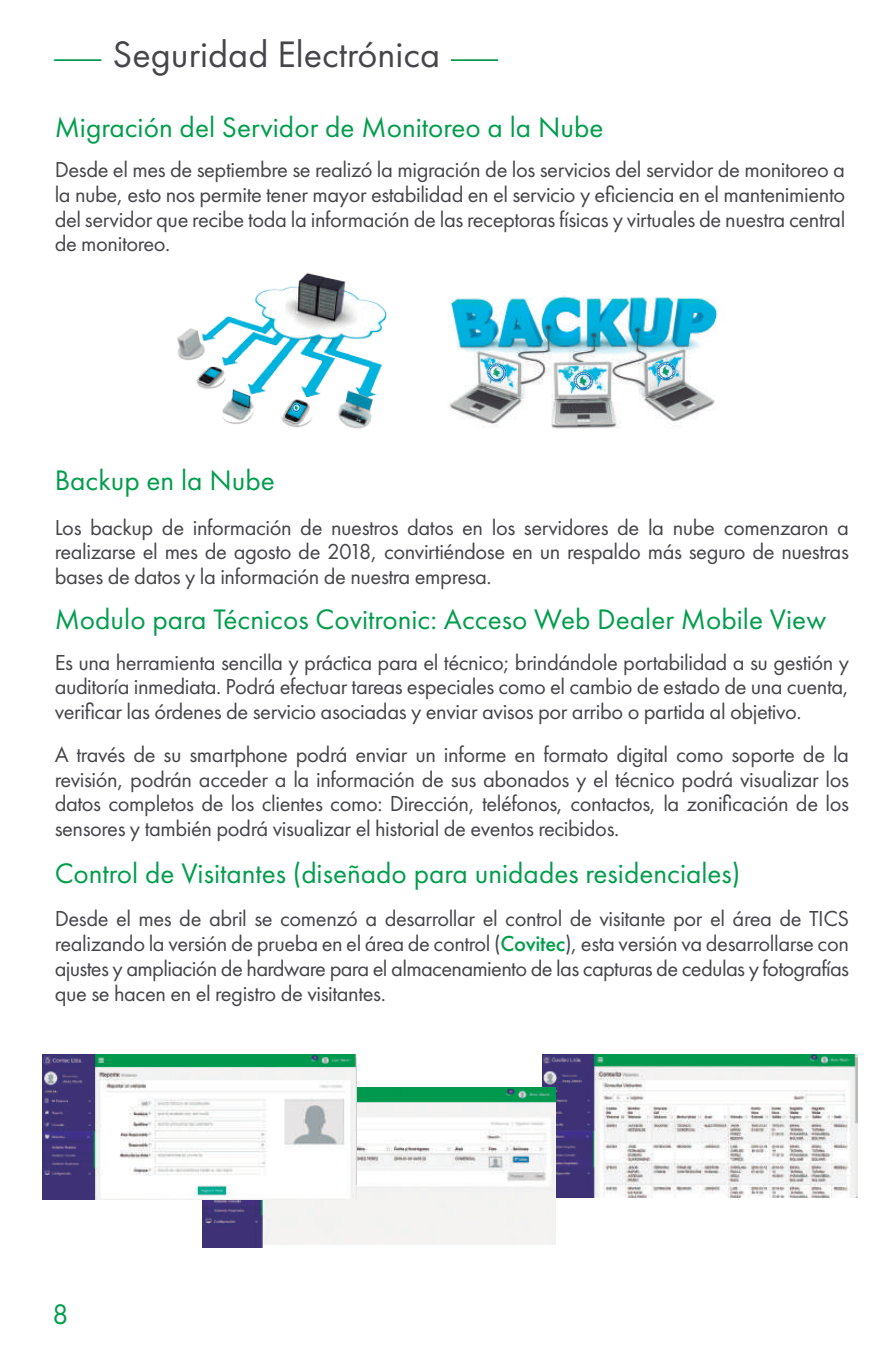
<style>
.page{position:relative;width:893px;height:1372px;background:#fff}
.page>*{position:absolute;margin:0;border:0;box-sizing:border-box;transform-origin:0 0}
.t1{font:38.25px "Futura PT";color:#46454a}
.t2{font:29.25px "Futura PT";color:#009d4c}
.t3{font:22.5px/24.8px "Futura PT";letter-spacing:-.02em;color:#46454a;text-align:justify}
.s1{font-weight:500;color:#009d4c}
</style>
<div class="page">
<hr style="left:54px;top:59px;width:47px;height:2px;background:#00974d">
<hr style="left:451px;top:59px;width:47px;height:2px;background:#00974d">
<img style="left:542px;top:1054px;width:316px;height:143px">
<img style="left:203px;top:1087px;width:352px;height:160px">
<img style="left:43px;top:1054px;width:314px;height:144px">
<img style="left:177px;top:273px;width:210px;height:156px">
<svg style="left:292px;top:403px;width:9px;height:9px"></svg>
<img style="left:448px;top:296px;width:270px;height:133px">
<svg style="left:656px;top:361px;width:20px;height:20px"></svg>
<svg style="left:487px;top:363px;width:20px;height:19px"></svg>
<svg style="left:573px;top:371px;width:20px;height:20px"></svg>
<h1 class="t1" style="left:113px;top:31px;width:329px">Seguridad Electrónica</h1>
<h2 class="t2" style="left:55px;top:109px;width:550px">Migración del Servidor de Monitoreo a la Nube</h2>
<p class="t3" style="left:55px;top:157px;width:792px">Desde el mes de septiembre se realizó la migración de los servicios del servidor de monitoreo a la nube, esto nos permite tener mayor estabilidad en el servicio y eficiencia en el mantenimiento del servidor que recibe toda la información de las receptoras físicas y virtuales de nuestra central de monitoreo.</p>
<h2 class="t2" style="left:55px;top:462px;width:222px">Backup en la Nube</h2>
<p class="t3" style="left:55px;top:514px;width:796px">Los backup de información de nuestros datos en los servidores de la nube comenzaron a realizarse el mes de agosto de 2018, convirtiéndose en un respaldo más seguro de nuestras bases de datos y la información de nuestra empresa.</p>
<h2 class="t2" style="left:55px;top:602px;width:773px">Modulo para Técnicos Covitronic: Acceso Web Dealer Mobile View</h2>
<p class="t3" style="left:55px;top:649px;width:796px">Es una herramienta sencilla y práctica para el técnico; brindándole portabilidad a su gestión y auditoría inmediata. Podrá efectuar tareas especiales como el cambio de estado de una cuenta, verificar las órdenes de servicio asociadas y enviar avisos por arribo o partida al objetivo.</p>
<p class="t3" style="left:55px;top:742px;width:796px">A través de su smartphone podrá enviar un informe en formato digital como soporte de la revisión, podrán acceder a la información de sus abonados y el técnico podrá visualizar los datos completos de los clientes como: Dirección, teléfonos, contactos, la zonificación de los sensores y también podrá visualizar el historial de eventos recibidos.</p>
<h2 class="t2" style="left:55px;top:856px;width:687px">Control de Visitantes (diseñado para unidades residenciales)</h2>
<p class="t3" style="left:55px;top:906px;width:796px">Desde el mes de abril se comenzó a desarrollar el control de visitante por el área de TICS realizando la versión de prueba en el área de control (<span class="s1">Covitec</span>), esta versión va desarrollarse con ajustes y ampliación de hardware para el almacenamiento de las capturas de cedulas y fotografías que se hacen en el registro de visitantes.</p>
<h2 class="t2" style="left:52px;top:1296px;width:18px">8</h2>
</div>
